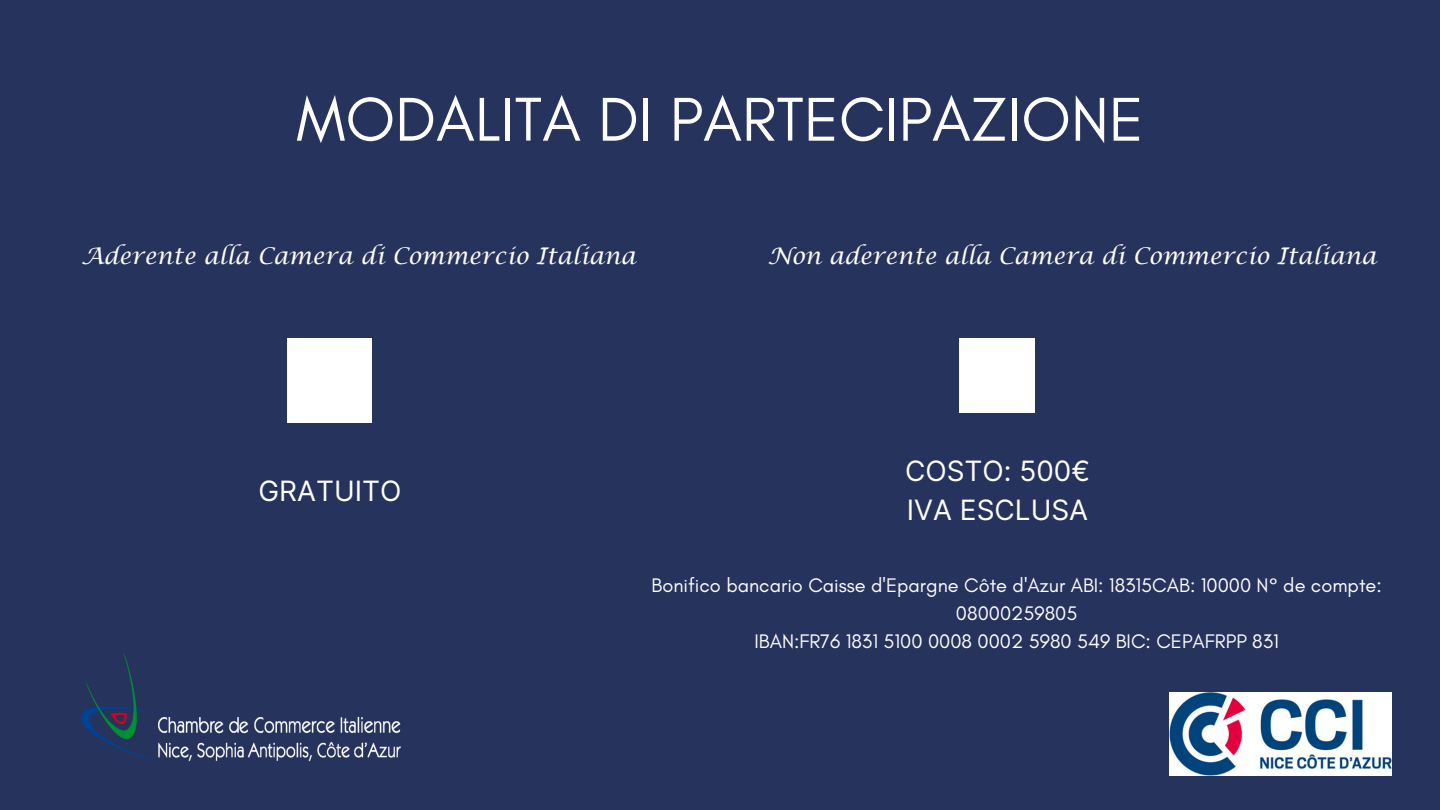
<style>
.page{position:relative;width:1440px;height:810px;background:#26335d}
.page>*{position:absolute;margin:0;border:0;box-sizing:border-box;transform-origin:0 0}
.t1{font:63px "Glacial Indifference";color:#fefdfd}
.t2{font:28px/39px "Inter";color:#fff}
.t3{font:italic 23px "Lucida Calligraphy";color:#fefdfd}
.t4{font:20px/27.8px "Glacial Indifference";color:#fefdfd;text-align:center}
</style>
<div class="page">
<img style="left:81px;top:654px;width:320px;height:108px">
<div style="left:287px;top:339px;width:85px;height:84px;background:#fff"></div>
<div style="left:960px;top:339px;width:75px;height:74px;background:#fff"></div>
<img style="left:1170px;top:693px;width:221px;height:82px">
<p class="t1" style="left:296px;top:81px;width:849px">MODALITA DI PARTECIPAZIONE</p>
<p class="t3" style="left:81px;top:240px;width:556px">Aderente alla Camera di Commercio Italiana</p>
<p class="t3" style="left:768px;top:240px;width:610px">Non aderente alla Camera di Commercio Italiana</p>
<p class="t2" style="left:258px;top:471px;width:145px">GRATUITO</p>
<p class="t2" style="left:905px;top:451px;width:187px">COSTO: 500€<br>IVA ESCLUSA</p>
<p class="t4" style="left:652px;top:571px;width:732px">Bonifico bancario Caisse d'Epargne Côte d'Azur ABI: 18315CAB: 10000 N° de compte:<br>08000259805</p>
<p class="t4" style="left:755px;top:627px;width:526px">IBAN:FR76 1831 5100 0008 0002 5980 549 BIC: CEPAFRPP 831</p>
</div>
